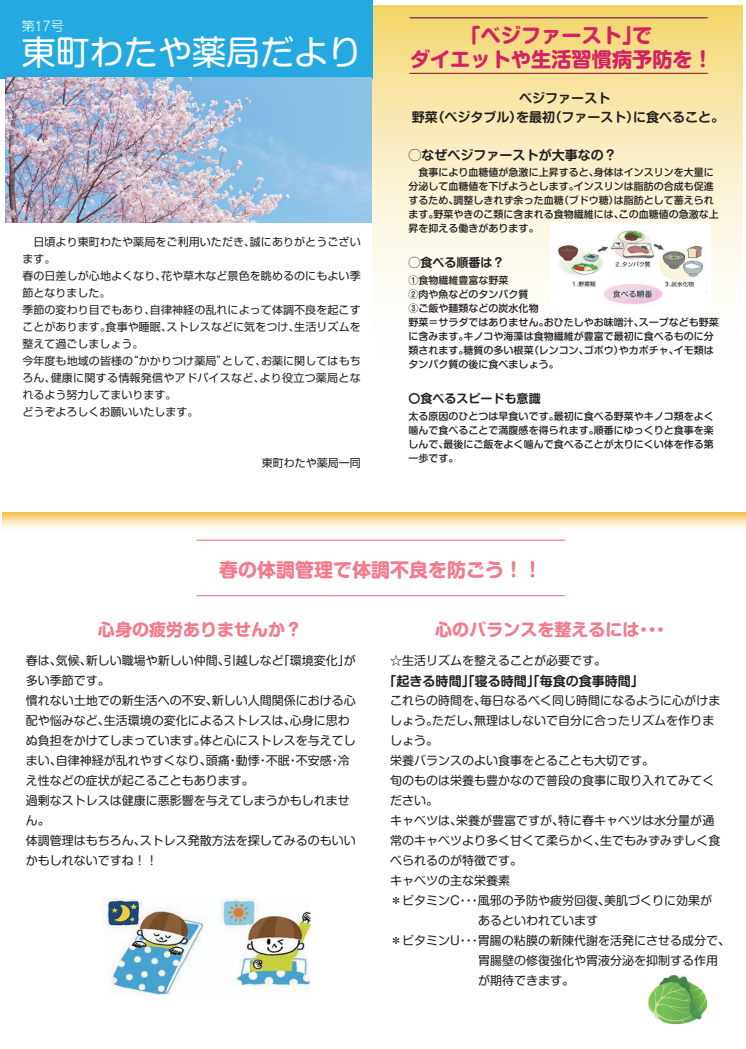
<style>
.page{position:relative;width:746px;height:1049px;background:#fff}
.page>*{position:absolute;margin:0;border:0;box-sizing:border-box;transform-origin:0 0}
.t1{font:34px "Shin M Go Pro";color:#fff}
.t2{font:700 20.2px/23.4px "Shin M Go Pro";color:#d42364;text-align:center}
.t3{font:700 19px "Shin M Go Pro";color:#f27b8c}
.t4{font:700 17px "Shin M Go Pro";color:#f27b8c}
.t5{font:300 13.1px "Shin M Go Pro";color:#fff}
.t6{font:700 13px/19px "Shin M Go Pro De";color:#231f20;text-align:center}
.t7{font:12px/20px "Shin M Go Pro";color:#231f20}
.t8{font:700 12px "Shin M Go Pro De";color:#231f20}
.t9{font:11px/17px "Shin Go Pro";letter-spacing:.01em;color:#231f20}
.t10{font:500 10px/14px "Shin M Go Pro";color:#231f20}
</style>
<div class="page">
<svg style="left:372px;top:6px;width:370px;height:281px;background:#f8eab6"></svg>
<div style="left:0;top:0;width:372px;height:78px;background:#24aae1"></div>
<svg style="left:2px;top:512px;width:744px;height:29px"></svg>
<img style="left:5px;top:77px;width:366px;height:146px">
<hr style="left:409px;top:17px;width:298px;height:1px;background:#be1d2c">
<hr style="left:409px;top:73px;width:298px;height:1px;background:#be1d2c">
<hr style="left:196px;top:539px;width:368px;height:2px;background:#f27b8c">
<hr style="left:196px;top:595px;width:368px;height:1px;background:#f27b8c">
<img style="left:550px;top:223px;width:160px;height:82px">
<img style="left:104px;top:899px;width:207px;height:96px">
<img style="left:647px;top:975px;width:60px;height:50px">
<p class="t5" style="left:22px;top:16px;width:44px">第17号</p>
<h1 class="t1" style="left:22px;top:25px;width:342px">東町わたや薬局だより</h1>
<p class="t9" style="left:22px;top:232px;width:340px">　日頃より東町わたや薬局をご利用いただき、誠にありがとうございます。<br>春の日差しが心地よくなり、花や草木など景色を眺めるのにもよい季節となりました。<br>季節の変わり目でもあり、自律神経の乱れによって体調不良を起こすことがあります。食事や睡眠、ストレスなどに気をつけ、生活リズムを整えて過ごしましょう。<br>今年度も地域の皆様の“かかりつけ薬局”として、お薬に関してはもちろん、健康に関する情報発信やアドバイスなど、より役立つ薬局となれるよう努力してまいります。<br>どうぞよろしくお願いいたします。</p>
<p class="t9" style="left:262px;top:453px;width:100px">東町わたや薬局一同</p>
<h2 class="t2" style="left:410px;top:21px;width:304px">「ベジファースト」で<br>ダイエットや生活習慣病予防を！</h2>
<p class="t6" style="left:412px;top:87px;width:313px">ベジファースト<br>野菜（ベジタブル）を最初（ファースト）に食べること。</p>
<p class="t6" style="left:408px;top:144px;width:210px">◯なぜベジファーストが大事なの？</p>
<p class="t10" style="left:408px;top:164px;width:312px">　食事により血糖値が急激に上昇すると、身体はインスリンを大量に分泌して血糖値を下げようとします。インスリンは脂肪の合成も促進するため、調整しきれず余った血糖（ブドウ糖）は脂肪として蓄えられます。野菜やきのこ類に含まれる食物繊維には、この血糖値の急激な上昇を抑える働きがあります。</p>
<p class="t8" style="left:408px;top:253px;width:97px">◯食べる順番は？</p>
<p class="t10" style="left:408px;top:272px;width:312px">①食物繊維豊富な野菜<br>②肉や魚などのタンパク質<br>③ご飯や麺類などの炭水化物<br>野菜＝サラダではありません。おひたしやお味噌汁、スープなども野菜に含みます。キノコや海藻は食物繊維が豊富で最初に食べるものに分類されます。糖質の多い根菜（レンコン、ゴボウ）やカボチャ、イモ類はタンパク質の後に食べましょう。</p>
<p class="t8" style="left:408px;top:389px;width:134px">〇食べるスピードも意識</p>
<p class="t10" style="left:408px;top:408px;width:307px;text-align:justify">太る原因のひとつは早食いです。最初に食べる野菜やキノコ類をよく噛んで食べることで満腹感を得られます。順番にゆっくりと食事を楽しんで、最後にご飯をよく噛んで食べることが太りにくい体を作る第一歩です。</p>
<h3 class="t3" style="left:219px;top:554px;width:325px">春の体調管理で体調不良を防ごう！！</h3>
<h3 class="t4" style="left:98px;top:616px;width:206px">心身の疲労ありませんか？</h3>
<h3 class="t4" style="left:435px;top:616px;width:235px">心のバランスを整えるには・・・</h3>
<p class="t7" style="left:26px;top:649px;width:332px">春は、気候、新しい職場や新しい仲間、引越しなど「環境変化」が多い季節です。<br>慣れない土地での新生活への不安、新しい人間関係における心配や悩みなど、生活環境の変化によるストレスは、心身に思わぬ負担をかけてしまっています。体と心にストレスを与えてしまい、自律神経が乱れやすくなり、頭痛・動悸・不眠・不安感・冷え性などの症状が起こることもあります。<br>過剰なストレスは健康に悪影響を与えてしまうかもしれません。<br>体調管理はもちろん、ストレス発散方法を探してみるのもいいかもしれないですね！！</p>
<p class="t7" style="left:390px;top:649px;width:217px">☆生活リズムを整えることが必要です。</p>
<p class="t6" style="left:383px;top:669px;width:261px">「起きる時間」「寝る時間」「毎食の食事時間」</p>
<p class="t7" style="left:390px;top:689px;width:331px">これらの時間を、毎日なるべく同じ時間になるように心がけま</p>
<p class="t7" style="left:390px;top:709px;width:325px">しょう。ただし、無理はしないで自分に合ったリズムを作りま</p>
<p class="t7" style="left:390px;top:729px;width:49px">しょう。</p>
<p class="t7" style="left:390px;top:749px;width:265px">栄養バランスのよい食事をとることも大切です。</p>
<p class="t7" style="left:390px;top:769px;width:325px">旬のものは栄養も豊かなので普段の食事に取り入れてみてく</p>
<p class="t7" style="left:390px;top:789px;width:49px">ださい。</p>
<p class="t7" style="left:390px;top:809px;width:325px">キャベツは、栄養が豊富ですが、特に春キャベツは水分量が通</p>
<p class="t7" style="left:390px;top:829px;width:331px">常のキャベツより多く甘くて柔らかく、生でもみずみずしく食</p>
<p class="t7" style="left:390px;top:849px;width:133px">べられるのが特徴です。</p>
<p class="t7" style="left:390px;top:869px;width:121px">キャベツの主な栄養素</p>
<p class="t7" style="left:390px;top:889px;width:323px">＊ビタミンC・・・風邪の予防や疲労回復、美肌づくりに効果が</p>
<p class="t7" style="left:390px;top:909px;width:209px">　　　　　　　 あるといわれています</p>
<p class="t7" style="left:390px;top:929px;width:341px">＊ビタミンU・・・胃腸の粘膜の新陳代謝を活発にさせる成分で、</p>
<p class="t7" style="left:478px;top:949px;width:241px">胃腸壁の修復強化や胃液分泌を抑制する作用</p>
<p class="t7" style="left:478px;top:969px;width:97px">が期待できます。</p>
</div>
